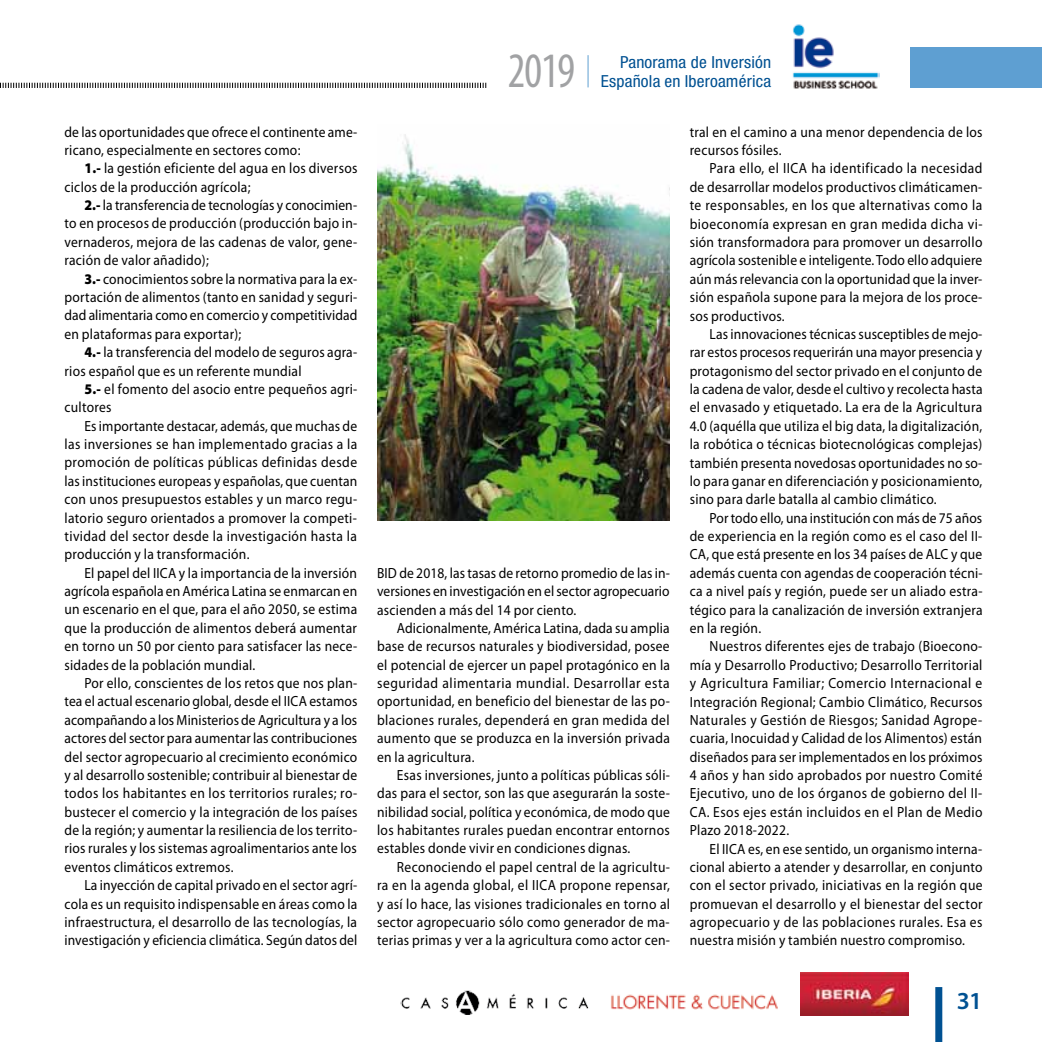
<style>
.page{position:relative;width:1042px;height:1042px;background:#fff}
.page>*{position:absolute;margin:0;border:0;box-sizing:border-box;transform-origin:0 0}
.t1{font:condensed 49.7px "Myriad Pro";color:#a1a2a4;scale:.92 1}
.t2{font:600 24.5px "Myriad Pro";color:#005192}
.t3{font:condensed 16.62px "Helvetica Neue LT Std";letter-spacing:.01em;color:#005192;scale:1.05 1}
.t4{font:14.7px/18.4px "Myriad Pro";letter-spacing:.02em;color:#000;text-align:justify;scale:.92 1}
.s1{font-weight:900}
</style>
<div class="page">
<img style="left:792px;top:24px;width:88px;height:65px">
<hr style="left:587px;top:55px;width:1px;height:32px;background:#5e9fd2">
<div style="left:910px;top:48px;width:132px;height:40px;background:#5e9fd2"></div>
<svg style="left:0;top:83px;width:486px;height:5px"></svg>
<div style="left:935px;top:987px;width:7px;height:55px;background:#005192"></div>
<img style="left:611px;top:994px;width:167px;height:16px">
<img style="left:400px;top:990px;width:189px;height:25px">
<img style="left:800px;top:973px;width:108px;height:42px">
<img style="left:377px;top:134px;width:293px;height:387px">
<p class="t4" style="left:64px;top:123px;width:320px">de las oportunidades que ofrece el continente ame&shy;ricano, especialmente en sectores como:</p>
<p class="t4" style="left:64px;top:159px;width:320px;text-indent:20px"><span class="s1">1.-</span> la gestión eficiente del agua en los diversos ciclos de la producción agrícola;</p>
<p class="t4" style="left:64px;top:196px;width:320px;text-indent:20px"><span class="s1">2.-</span> la transferencia de tecnologías y conocimien&shy;to en procesos de producción (producción bajo in&shy;vernaderos, mejora de las cadenas de valor, gene&shy;ración de valor añadido);</p>
<p class="t4" style="left:64px;top:270px;width:320px;text-indent:20px"><span class="s1">3.-</span> conocimientos sobre la normativa para la ex&shy;portación de alimentos (tanto en sanidad y seguri&shy;dad alimentaria como en comercio y competitividad en plataformas para exportar);</p>
<p class="t4" style="left:64px;top:343px;width:320px;text-indent:20px"><span class="s1">4.-</span> la transferencia del modelo de seguros agra&shy;rios español que es un referente mundial</p>
<p class="t4" style="left:64px;top:380px;width:320px;text-indent:20px"><span class="s1">5.-</span> el fomento del asocio entre pequeños agri&shy;cultores</p>
<p class="t4" style="left:64px;top:417px;width:320px;text-indent:20px">Es importante destacar, además, que muchas de las inversiones se han implementado gracias a la promoción de políticas públicas definidas desde las instituciones europeas y españolas, que cuentan con unos presupuestos estables y un marco regu&shy;latorio seguro orientados a promover la competi&shy;tividad del sector desde la investigación hasta la producción y la transformación.</p>
<p class="t4" style="left:64px;top:564px;width:320px;text-indent:20px">El papel del IICA y la importancia de la inversión agrícola española en América Latina se enmarcan en un escenario en el que, para el año 2050, se estima que la producción de alimentos deberá aumentar en torno un 50 por ciento para satisfacer las nece&shy;sidades de la población mundial.</p>
<p class="t4" style="left:64px;top:674px;width:320px;text-indent:20px">Por ello, conscientes de los retos que nos plan&shy;tea el actual escenario global, desde el IICA estamos acompañando a los Ministerios de Agricultura y a los actores del sector para aumentar las contribuciones del sector agropecuario al crecimiento económico y al desarrollo sostenible; contribuir al bienestar de todos los habitantes en los territorios rurales; ro&shy;bustecer el comercio y la integración de los países de la región; y aumentar la resiliencia de los territo&shy;rios rurales y los sistemas agroalimentarios ante los eventos climáticos extremos.</p>
<p class="t4" style="left:64px;top:876px;width:320px;text-indent:20px">La inyección de capital privado en el sector agrí&shy;cola es un requisito indispensable en áreas como la infraestructura, el desarrollo de las tecnologías, la investigación y eficiencia climática. Según datos del</p>
<h1 class="t1" style="left:508px;top:44px;width:75px">2019</h1>
<p class="t3" style="left:620px;top:53px;width:145px">Panorama de Inversión</p>
<p class="t3" style="left:601px;top:72px;width:164px">Española en Iberoamérica</p>
<p class="t4" style="left:377px;top:564px;width:320px">BID de 2018, las tasas de retorno promedio de las in&shy;versiones en investigación en el sector agropecuario ascienden a más del 14 por ciento.</p>
<p class="t4" style="left:377px;top:619px;width:320px;text-indent:20px">Adicionalmente, América Latina, dada su amplia base de recursos naturales y biodiversidad, posee el potencial de ejercer un papel protagónico en la seguridad alimentaria mundial. Desarrollar esta oportunidad, en beneficio del bienestar de las po&shy;blaciones rurales, dependerá en gran medida del aumento que se produzca en la inversión privada en la agricultura.</p>
<p class="t4" style="left:377px;top:766px;width:320px;text-indent:20px">Esas inversiones, junto a políticas públicas sóli&shy;das para el sector, son las que asegurarán la soste&shy;nibilidad social, política y económica, de modo que los habitantes rurales puedan encontrar entornos estables donde vivir en condiciones dignas.</p>
<p class="t4" style="left:377px;top:858px;width:320px;text-indent:20px">Reconociendo el papel central de la agricultu&shy;ra en la agenda global, el IICA propone repensar, y así lo hace, las visiones tradicionales en torno al sector agropecuario sólo como generador de ma&shy;terias primas y ver a la agricultura como actor cen-</p>
<p class="t4" style="left:690px;top:123px;width:320px">tral en el camino a una menor dependencia de los recursos fósiles.</p>
<p class="t4" style="left:690px;top:160px;width:320px;text-indent:20px">Para ello, el IICA ha identificado la necesidad de desarrollar modelos productivos climáticamen&shy;te responsables, en los que alternativas como la bioeconomía expresan en gran medida dicha vi&shy;sión transformadora para promover un desarrollo agrícola sostenible e inteligente. Todo ello adquiere aún más relevancia con la oportunidad que la inver&shy;sión española supone para la mejora de los proce&shy;sos productivos.</p>
<p class="t4" style="left:690px;top:325px;width:320px;text-indent:20px">Las innovaciones técnicas susceptibles de mejo&shy;rar estos procesos requerirán una mayor presencia y protagonismo del sector privado en el conjunto de la cadena de valor, desde el cultivo y recolecta hasta el envasado y etiquetado. La era de la Agricultura 4.0 (aquélla que utiliza el big data, la digitalización, la robótica o técnicas biotecnológicas complejas) también presenta novedosas oportunidades no so&shy;lo para ganar en diferenciación y posicionamiento, sino para darle batalla al cambio climático.</p>
<p class="t4" style="left:690px;top:509px;width:320px;text-indent:20px">Por todo ello, una institución con más de 75 años de experiencia en la región como es el caso del II-CA, que está presente en los 34 países de ALC y que además cuenta con agendas de cooperación técni&shy;ca a nivel país y región, puede ser un aliado estra&shy;tégico para la canalización de inversión extranjera en la región.</p>
<p class="t4" style="left:690px;top:637px;width:320px;text-indent:20px">Nuestros diferentes ejes de trabajo (Bioecono&shy;mía y Desarrollo Productivo; Desarrollo Territorial y Agricultura Familiar; Comercio Internacional e Integración Regional; Cambio Climático, Recursos Naturales y Gestión de Riesgos; Sanidad Agrope&shy;cuaria, Inocuidad y Calidad de los Alimentos) están diseñados para ser implementados en los próximos 4 años y han sido aprobados por nuestro Comité Ejecutivo, uno de los órganos de gobierno del II-CA. Esos ejes están incluidos en el Plan de Medio Plazo 2018-2022.</p>
<p class="t4" style="left:690px;top:840px;width:320px;text-indent:20px">El IICA es, en ese sentido, un organismo interna&shy;cional abierto a atender y desarrollar, en conjunto con el sector privado, iniciativas en la región que promuevan el desarrollo y el bienestar del sector agropecuario y de las poblaciones rurales. Esa es nuestra misión y también nuestro compromiso.</p>
<h2 class="t2" style="left:956px;top:987px;width:27px">31</h2>
</div>
